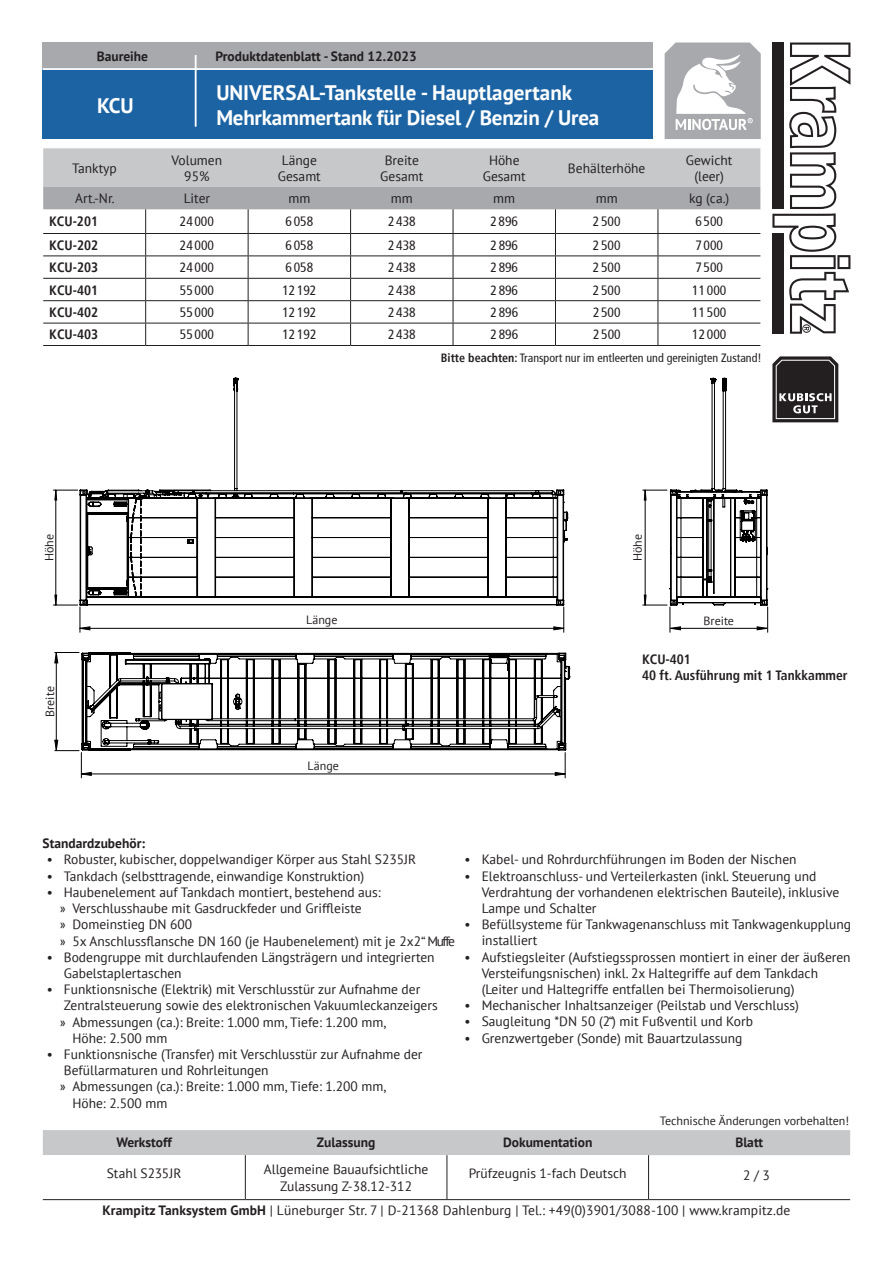
<style>
.page{position:relative;width:893px;height:1263px;background:#fff}
.page>*{position:absolute;margin:0;border:0;box-sizing:border-box;transform-origin:0 0}
.t1{font:700 21px/25.2px "PT Sans";letter-spacing:-.005em;color:#fff}
.t2{font:13.5px/16.2px "PT Sans";color:#231f20}
.t3{font:condensed 13.5px "Frutiger";color:#231f20}
.t4{font:700 13.5px "PT Sans";color:#231f20}
.t5{font:700 condensed 13.5px/16.2px "Frutiger";color:#231f20}
.t6{font:12px "PT Sans";color:#231f20}
.t7{font:condensed 12px "Frutiger";color:#231f20}
.s1{font-weight:700}
.s2{font-family:"Frutiger";font-stretch:condensed}
</style>
<div class="page">
<svg style="left:665px;top:43px;width:96px;height:96px"></svg>
<div style="left:43px;top:43px;width:610px;height:26px;background:#a8a9ad"></div>
<div style="left:43px;top:68px;width:610px;height:71px;background:#1b63a3"></div>
<svg style="left:772px;top:43px;width:78px;height:291px"></svg>
<hr style="left:43px;top:68px;width:611px;height:2px;background:#fff">
<hr style="left:195px;top:55px;width:1px;height:71px;background:#fff">
<svg style="left:43px;top:1130px;width:807px;height:69px"></svg>
<hr style="left:43px;top:1199px;width:202px;height:1px;background:#231f20">
<hr style="left:245px;top:1155px;width:1px;height:44px;background:#231f20">
<hr style="left:245px;top:1199px;width:202px;height:1px;background:#231f20">
<hr style="left:447px;top:1155px;width:1px;height:44px;background:#231f20">
<hr style="left:447px;top:1199px;width:202px;height:1px;background:#231f20">
<hr style="left:648px;top:1155px;width:1px;height:44px;background:#231f20">
<hr style="left:649px;top:1199px;width:201px;height:1px;background:#231f20">
<svg style="left:43px;top:148px;width:717px;height:197px"></svg>
<hr style="left:43px;top:345px;width:103px;height:1px;background:#231f20">
<hr style="left:146px;top:345px;width:102px;height:1px;background:#231f20">
<hr style="left:248px;top:345px;width:103px;height:1px;background:#231f20">
<hr style="left:351px;top:345px;width:102px;height:1px;background:#231f20">
<hr style="left:453px;top:345px;width:102px;height:1px;background:#231f20">
<hr style="left:555px;top:345px;width:103px;height:1px;background:#231f20">
<hr style="left:658px;top:345px;width:102px;height:1px;background:#231f20">
<svg style="left:233px;top:377px;width:336px;height:164px"></svg>
<svg style="left:53px;top:489px;width:512px;height:143px"></svg>
<svg style="left:54px;top:652px;width:512px;height:126px"></svg>
<svg style="left:643px;top:356px;width:195px;height:276px"></svg>
<p class="t4" style="left:97px;top:47px;width:53px">Baureihe</p>
<p class="t4" style="left:216px;top:47px;width:203px">Produktdatenblatt - Stand 12.2023</p>
<h1 class="t1" style="left:97px;top:92px;width:38px">KCU</h1>
<h1 class="t1" style="left:216px;top:80px;width:384px">UNIVERSAL-Tankstelle - Hauptlagertank<br>Mehrkammertank für Diesel / Benzin / Urea</h1>
<p class="t2" style="left:72px;top:160px;width:46px">Tanktyp</p>
<p class="t2" style="left:172px;top:152px;width:52px;text-align:center">Volumen<br>95%</p>
<p class="t2" style="left:278px;top:152px;width:45px">Länge<br>Gesamt</p>
<p class="t2" style="left:380px;top:152px;width:45px;text-align:center">Breite<br>Gesamt</p>
<p class="t2" style="left:483px;top:152px;width:45px;text-align:center">Höhe<br>Gesamt</p>
<p class="t2" style="left:568px;top:160px;width:79px">Behälterhöhe</p>
<p class="t2" style="left:686px;top:152px;width:48px;text-align:center">Gewicht (leer)</p>
<p class="t2" style="left:75px;top:190px;width:41px">Art.-Nr.</p>
<p class="t2" style="left:184px;top:190px;width:28px">Liter</p>
<p class="t2" style="left:288px;top:190px;width:23px">mm</p>
<p class="t2" style="left:391px;top:190px;width:23px">mm</p>
<p class="t2" style="left:493px;top:190px;width:23px">mm</p>
<p class="t2" style="left:596px;top:190px;width:23px">mm</p>
<p class="t2" style="left:689px;top:190px;width:42px">kg (ca.)</p>
<p class="t5" style="left:49px;top:214px;width:50px">KCU-201</p>
<p class="t3" style="left:180px;top:214px;width:36px">24 000</p>
<p class="t3" style="left:286px;top:214px;width:29px">6 058</p>
<p class="t3" style="left:388px;top:214px;width:29px">2 438</p>
<p class="t3" style="left:490px;top:214px;width:29px">2 896</p>
<p class="t3" style="left:593px;top:214px;width:29px">2 500</p>
<p class="t3" style="left:695px;top:214px;width:29px">6 500</p>
<p class="t5" style="left:49px;top:237px;width:50px">KCU-202</p>
<p class="t3" style="left:180px;top:237px;width:36px">24 000</p>
<p class="t3" style="left:286px;top:237px;width:29px">6 058</p>
<p class="t3" style="left:388px;top:237px;width:29px">2 438</p>
<p class="t3" style="left:490px;top:237px;width:29px">2 896</p>
<p class="t3" style="left:593px;top:237px;width:29px">2 500</p>
<p class="t3" style="left:695px;top:237px;width:29px">7 000</p>
<p class="t5" style="left:49px;top:259px;width:50px">KCU-203</p>
<p class="t3" style="left:180px;top:260px;width:36px">24 000</p>
<p class="t3" style="left:286px;top:260px;width:29px">6 058</p>
<p class="t3" style="left:388px;top:260px;width:29px">2 438</p>
<p class="t3" style="left:490px;top:260px;width:29px">2 896</p>
<p class="t3" style="left:593px;top:260px;width:29px">2 500</p>
<p class="t3" style="left:695px;top:260px;width:29px">7 500</p>
<p class="t5" style="left:49px;top:282px;width:50px">KCU-401</p>
<p class="t3" style="left:180px;top:282px;width:36px">55 000</p>
<p class="t3" style="left:282px;top:282px;width:36px">12 192</p>
<p class="t3" style="left:388px;top:282px;width:29px">2 438</p>
<p class="t3" style="left:490px;top:282px;width:29px">2 896</p>
<p class="t3" style="left:593px;top:282px;width:29px">2 500</p>
<p class="t3" style="left:692px;top:282px;width:36px">11 000</p>
<p class="t5" style="left:49px;top:304px;width:50px">KCU-402</p>
<p class="t3" style="left:180px;top:304px;width:36px">55 000</p>
<p class="t3" style="left:282px;top:304px;width:36px">12 192</p>
<p class="t3" style="left:388px;top:304px;width:29px">2 438</p>
<p class="t3" style="left:490px;top:304px;width:29px">2 896</p>
<p class="t3" style="left:593px;top:304px;width:29px">2 500</p>
<p class="t3" style="left:692px;top:304px;width:36px">11 500</p>
<p class="t5" style="left:49px;top:327px;width:50px">KCU-403</p>
<p class="t3" style="left:180px;top:327px;width:36px">55 000</p>
<p class="t3" style="left:282px;top:327px;width:36px">12 192</p>
<p class="t3" style="left:388px;top:327px;width:29px">2 438</p>
<p class="t3" style="left:491px;top:327px;width:29px">2 896</p>
<p class="t3" style="left:593px;top:327px;width:29px">2 500</p>
<p class="t3" style="left:692px;top:327px;width:36px">12 000</p>
<p class="t7" style="left:441px;top:351px;width:322px"><span class="s1">Bitte beachten:</span> Transport nur im entleerten und gereinigten Zustand!</p>
<p class="t6" style="left:42px;top:561px;width:29px;rotate:-90deg">Höhe</p>
<p class="t6" style="left:630px;top:561px;width:29px;rotate:-90deg">Höhe</p>
<p class="t6" style="left:306px;top:612px;width:33px">Länge</p>
<p class="t6" style="left:704px;top:613px;width:32px">Breite</p>
<p class="t6" style="left:42px;top:717px;width:32px;rotate:-90deg">Breite</p>
<p class="t6" style="left:308px;top:758px;width:33px">Länge</p>
<p class="t5" style="left:642px;top:651px;width:207px">KCU-401<br>40 ft. Ausführung mit 1 Tankkammer</p>
<p class="t4" style="left:43px;top:834px;width:104px">Standardzubehör:</p>
<p class="t2" style="left:47px;top:851px;width:371px">• Robuster, kubischer, doppelwandiger Körper aus Stahl S235JR</p>
<p class="t2" style="left:47px;top:867px;width:319px">• Tankdach (selbsttragende, einwandige Konstruktion)</p>
<p class="t2" style="left:60px;top:884px;width:397px;text-indent:-13px">• Haubenelement auf Tankdach montiert, bestehend aus:<br><span class="s2">»</span> Verschlusshaube mit Gasdruckfeder und Griffleiste<br><span class="s2">»</span> Domeinstieg DN 600<br><span class="s2">»</span> 5x Anschlussflansche DN 160 (je Haubenelement) mit je 2x2“ Muffe</p>
<p class="t2" style="left:64px;top:949px;width:372px;text-indent:-17px">• Bodengruppe mit durchlaufenden Längsträgern und integrierten<br>Gabelstaplertaschen</p>
<p class="t2" style="left:47px;top:981px;width:375px">• Funktionsnische (Elektrik) mit Verschlusstür zur Aufnahme der</p>
<p class="t2" style="left:64px;top:997px;width:375px">Zentralsteuerung sowie des elektronischen Vakuumleckanzeigers</p>
<p class="t2" style="left:60px;top:1013px;width:328px"><span class="s2">»</span> Abmessungen (ca.): Breite: 1.000 mm, Tiefe: 1.200 mm,</p>
<p class="t2" style="left:72px;top:1030px;width:96px">Höhe: 2.500 mm</p>
<p class="t2" style="left:47px;top:1046px;width:377px">• Funktionsnische (Transfer) mit Verschlusstür zur Aufnahme der</p>
<p class="t2" style="left:64px;top:1062px;width:206px">Befüllarmaturen und Rohrleitungen</p>
<p class="t2" style="left:60px;top:1078px;width:328px"><span class="s2">»</span> Abmessungen (ca.): Breite: 1.000 mm, Tiefe: 1.200 mm,</p>
<p class="t2" style="left:72px;top:1094px;width:96px">Höhe: 2.500 mm</p>
<p class="t2" style="left:465px;top:851px;width:333px">• Kabel- und Rohrdurchführungen im Boden der Nischen</p>
<p class="t2" style="left:482px;top:867px;width:359px;text-indent:-17px">• Elektroanschluss- und Verteilerkasten (inkl. Steuerung und<br>Verdrahtung der vorhandenen elektrischen Bauteile), inklusive<br>Lampe und Schalter</p>
<p class="t2" style="left:482px;top:916px;width:371px;text-indent:-17px">• Befüllsysteme für Tankwagenanschluss mit Tankwagenkupplung installiert</p>
<p class="t2" style="left:482px;top:948px;width:371px;text-indent:-17px">• Aufstiegsleiter (Aufstiegssprossen montiert in einer der äußeren<br>Versteifungsnischen) inkl. 2x Haltegriffe auf dem Tankdach (Leiter und Haltegriffe entfallen bei Thermoisolierung)</p>
<p class="t2" style="left:465px;top:997px;width:336px">• Mechanischer Inhaltsanzeiger (Peilstab und Verschluss)</p>
<p class="t2" style="left:465px;top:1013px;width:290px">• Saugleitung *DN 50 (2“) mit Fußventil und Korb</p>
<p class="t2" style="left:465px;top:1029px;width:279px">• Grenzwertgeber (Sonde) mit Bauartzulassung</p>
<p class="t6" style="left:660px;top:1113px;width:191px">Technische Änderungen vorbehalten!</p>
<p class="t4" style="left:116px;top:1133px;width:57px">Werkstoff</p>
<p class="t4" style="left:317px;top:1133px;width:60px">Zulassung</p>
<p class="t4" style="left:503px;top:1133px;width:91px">Dokumentation</p>
<p class="t4" style="left:735px;top:1133px;width:29px">Blatt</p>
<p class="t2" style="left:107px;top:1165px;width:76px">Stahl S235JR</p>
<p class="t2" style="left:264px;top:1161px;width:166px;text-align:center">Allgemeine Bauaufsichtliche<br>Zulassung Z-38.12-312</p>
<p class="t2" style="left:469px;top:1165px;width:159px">Prüfzeugnis 1-fach Deutsch</p>
<p class="t2" style="left:743px;top:1167px;width:28px">2 / 3</p>
<p class="t2" style="left:103px;top:1202px;width:689px"><span class="s1">Krampitz Tanksystem GmbH</span> | Lüneburger Str. 7 | D-21368 Dahlenburg | Tel.: +49(0)3901/3088-100 | www.krampitz.de</p>
</div>
